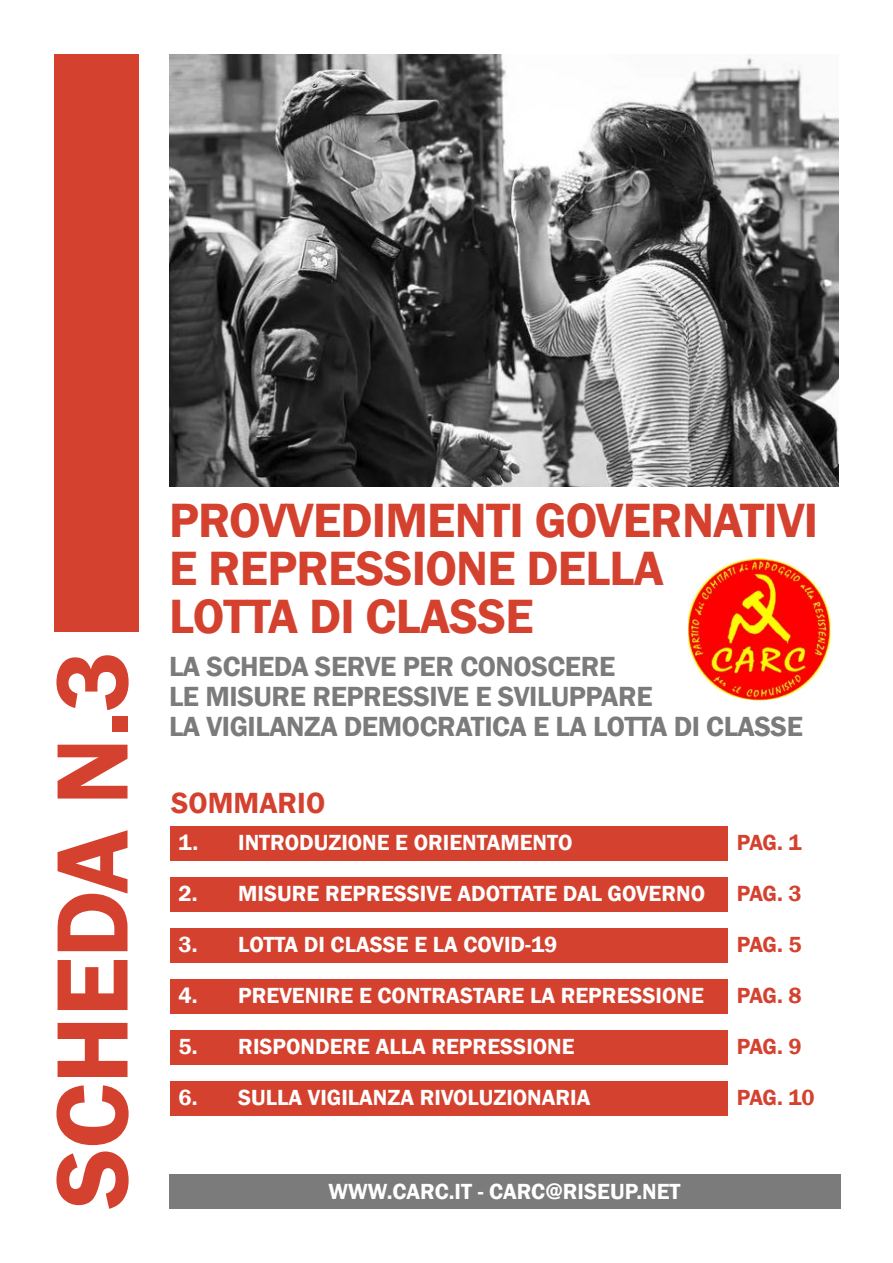
<style>
.page{position:relative;width:893px;height:1263px;background:#fff}
.page>*{position:absolute;margin:0;border:0;box-sizing:border-box;transform-origin:0 0}
.t1{font:600 105px "Franklin Gothic";letter-spacing:-.01em;color:#d4422f}
.t2{font:600 49.5px/48px "Franklin Gothic";letter-spacing:-.015em;color:#d4422f}
.t3{font:600 30px "Franklin Gothic";color:#d4422f}
.t4{font:600 28.5px/30px "Franklin Gothic";letter-spacing:-.015em;color:#7c7b7b}
.t5{font:600 22.5px "Franklin Gothic";color:#fff}
.t6{font:600 22.5px "Franklin Gothic";letter-spacing:-.02em;color:#d4422f}
</style>
<div class="page">
<div style="left:54px;top:54px;width:84px;height:577px;background:#d4422f"></div>
<img style="left:169px;top:54px;width:670px;height:433px">
<div style="left:170px;top:826px;width:558px;height:34px;background:#d4422f"></div>
<div style="left:170px;top:877px;width:558px;height:34px;background:#d4422f"></div>
<div style="left:170px;top:928px;width:558px;height:34px;background:#d4422f"></div>
<div style="left:170px;top:979px;width:558px;height:34px;background:#d4422f"></div>
<div style="left:170px;top:1030px;width:558px;height:34px;background:#d4422f"></div>
<div style="left:170px;top:1081px;width:558px;height:34px;background:#d4422f"></div>
<img style="left:688px;top:558px;width:142px;height:142px">
<div style="left:169px;top:1175px;width:671px;height:34px;background:#7c7b7b"></div>
<h1 class="t1" style="left:28px;top:1209px;width:560px;rotate:-90deg">SCHEDA N.3</h1>
<h2 class="t2" style="left:169px;top:497px;width:651px">PROVVEDIMENTI GOVERNATIVI<br>E REPRESSIONE DELLA<br>LOTTA DI CLASSE</h2>
<p class="t4" style="left:169px;top:651px;width:635px">LA SCHEDA SERVE PER CONOSCERE<br>LE MISURE REPRESSIVE E SVILUPPARE<br>LA VIGILANZA DEMOCRATICA E LA LOTTA DI CLASSE</p>
<h3 class="t3" style="left:171px;top:784px;width:156px">SOMMARIO</h3>
<p class="t5" style="left:179px;top:829px;width:395px">1. INTRODUZIONE E ORIENTAMENTO</p>
<p class="t6" style="left:737px;top:829px;width:66px">PAG. 1</p>
<p class="t5" style="left:179px;top:880px;width:528px">2. MISURE REPRESSIVE ADOTTATE DAL GOVERNO</p>
<p class="t6" style="left:737px;top:880px;width:66px">PAG. 3</p>
<p class="t5" style="left:179px;top:931px;width:380px">3. LOTTA DI CLASSE E LA COVID-19</p>
<p class="t6" style="left:737px;top:931px;width:66px">PAG. 5</p>
<p class="t5" style="left:179px;top:982px;width:527px">4. PREVENIRE E CONTRASTARE LA REPRESSIONE</p>
<p class="t6" style="left:737px;top:982px;width:66px">PAG. 8</p>
<p class="t5" style="left:179px;top:1033px;width:397px">5. RISPONDERE ALLA REPRESSIONE</p>
<p class="t6" style="left:737px;top:1033px;width:66px">PAG. 9</p>
<p class="t5" style="left:179px;top:1084px;width:413px">6. SULLA VIGILANZA RIVOLUZIONARIA</p>
<p class="t6" style="left:737px;top:1084px;width:79px">PAG. 10</p>
<p class="t5" style="left:329px;top:1178px;width:353px">WWW.CARC.IT - CARC@RISEUP.NET</p>
</div>
